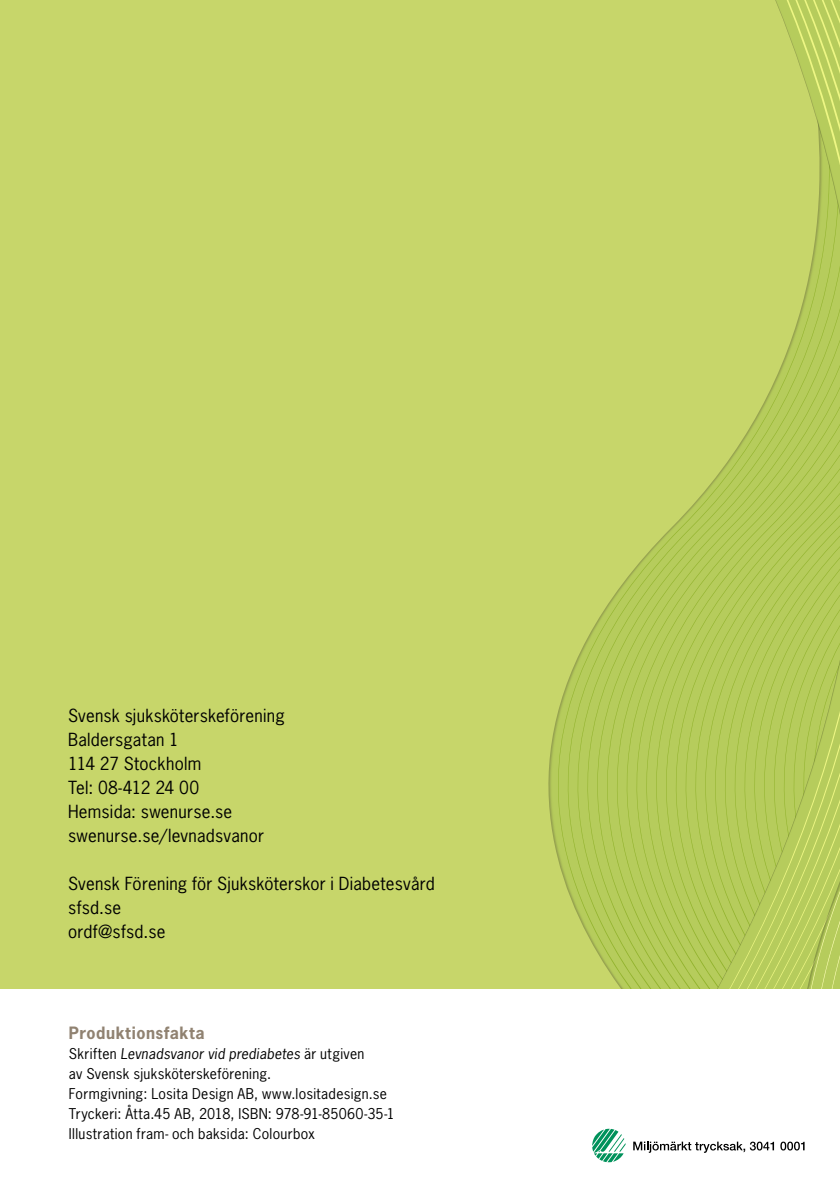
<style>
.page{position:relative;width:840px;height:1191px;background:#fff}
.page>*{position:absolute;margin:0;border:0;box-sizing:border-box;transform-origin:0 0}
.t1{font:17px/24px "News Gothic Std";letter-spacing:.015em;color:#000}
.t2{font:700 16px "News Gothic Std";letter-spacing:.035em;color:#908271}
.t3{font:14px/20px "News Gothic Std";letter-spacing:.02em;color:#000}
.s1{font-style:italic}
</style>
<div class="page">
<div style="left:0;top:0;width:839px;height:989px;background:#c7d66a"></div>
<svg style="left:557px;top:684px;width:10px;height:204px;background:#b4c95b"></svg>
<svg style="left:567px;top:659px;width:10px;height:254px;background:#b4ca5a"></svg>
<svg style="left:577px;top:639px;width:10px;height:295px;background:#b4ca5a"></svg>
<svg style="left:587px;top:622px;width:10px;height:330px;background:#b4ca59"></svg>
<svg style="left:597px;top:607px;width:9px;height:360px;background:#b3ca59"></svg>
<svg style="left:606px;top:593px;width:10px;height:389px;background:#b3ca59"></svg>
<svg style="left:616px;top:579px;width:10px;height:410px;background:#b3ca59"></svg>
<svg style="left:626px;top:567px;width:10px;height:422px;background:#b3ca58"></svg>
<svg style="left:636px;top:555px;width:10px;height:434px;background:#b3ca58"></svg>
<svg style="left:646px;top:551px;width:4px;height:438px;background:#b2c958"></svg>
<svg style="left:650px;top:536px;width:13px;height:453px;background:#b3ca58"></svg>
<svg style="left:663px;top:0;width:137px;height:989px;fill:#b6cc5c"></svg>
<svg style="left:800px;top:0;width:40px;height:989px;background:#b7cc5c"></svg>
<svg style="left:592px;top:1128px;width:33px;height:34px"></svg>
<svg style="left:633px;top:1141px;width:140px;height:11px"></svg>
<svg style="left:780px;top:1141px;width:24px;height:9px"></svg>
<p class="t1" style="left:68px;top:703px;width:218px">Svensk sjuksköterskeförening<br>Baldersgatan 1<br>114 27 Stockholm<br>Tel: 08-412 24 00<br>Hemsida: swenurse.se swenurse.se/levnadsvanor</p>
<p class="t1" style="left:68px;top:871px;width:368px">Svensk Förening för Sjuksköterskor i Diabetesvård sfsd.se<br>ordf@sfsd.se</p>
<p class="t2" style="left:69px;top:1022px;width:137px">Produktionsfakta</p>
<p class="t3" style="left:69px;top:1043px;width:327px">Skriften <span class="s1">Levnadsvanor vid prediabetes</span> är utgiven<br>av Svensk sjuksköterskeförening.<br>Formgivning: Losita Design AB, www.lositadesign.se Tryckeri: Åtta.45 AB, 2018, ISBN: 978-91-85060-35-1<br>Illustration fram- och baksida: Colourbox</p>
</div>
